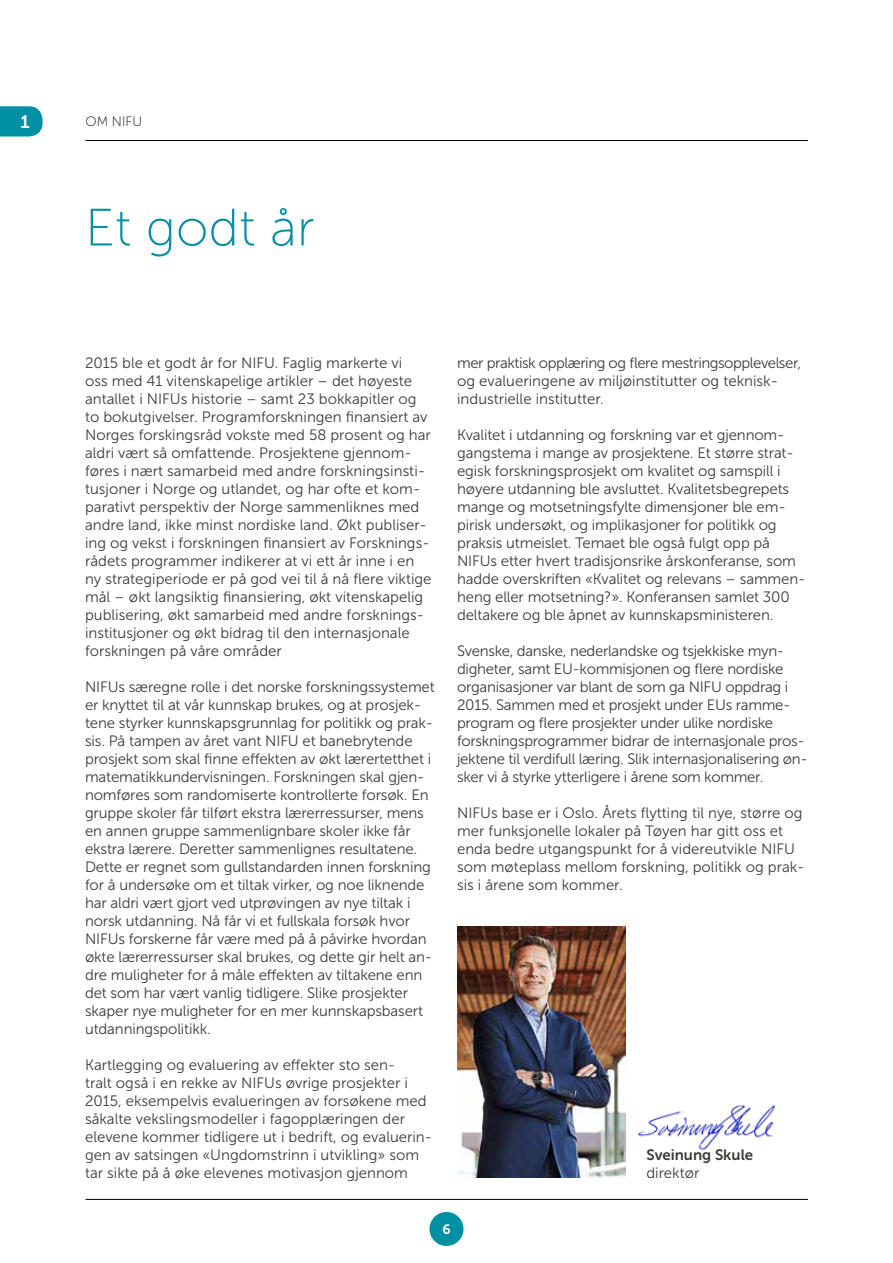
<style>
.page{position:relative;width:893px;height:1263px;background:#fff}
.page>*{position:absolute;margin:0;border:0;box-sizing:border-box;transform-origin:0 0}
.t1{font:52.5px "Museo Sans 100";color:#0090a4}
.t2{font:18px "Museo Sans 700";color:#fff}
.t3{font:15px/18px "Museo Sans 300";letter-spacing:-.01em;color:#3c3c3b}
.t4{font:15px "Museo Sans 700";color:#3c3c3b}
.t5{font:13.5px "Museo Sans 100";color:#000}
.t6{font:13.5px "Museo Sans 700";color:#fff}
</style>
<div class="page">
<div style="left:429px;top:1212px;width:34px;height:34px;background:#0090a4;border-radius:50%"></div>
<hr style="left:86px;top:140px;width:722px;height:1px;background:#000">
<hr style="left:86px;top:1199px;width:722px;height:1px;background:#000">
<svg style="left:0;top:106px;width:43px;height:30px"></svg>
<img style="left:637px;top:1104px;width:139px;height:48px">
<img style="left:457px;top:926px;width:168px;height:252px">
<p class="t2" style="left:20px;top:112px;width:11px">1</p>
<p class="t5" style="left:86px;top:115px;width:58px">OM NIFU</p>
<h1 class="t1" style="left:85px;top:200px;width:231px">Et godt år</h1>
<p class="t3" style="left:85px;top:354px;width:348px">2015 ble et godt år for NIFU. Faglig markerte vi<br>oss med 41 vitenskapelige artikler – det høyeste antallet i NIFUs historie – samt 23 bokkapitler og to bokutgivelser. Programforskningen finansiert av Norges forskingsråd vokste med 58 prosent og har aldri vært så omfattende. Prosjektene gjennom&shy;føres i nært samarbeid med andre forskningsinsti&shy;tusjoner i Norge og utlandet, og har ofte et kom&shy;parativt perspektiv der Norge sammenliknes med andre land, ikke minst nordiske land. Økt publiser&shy;ing og vekst i forskningen finansiert av Forsknings&shy;rådets programmer indikerer at vi ett år inne i en ny strategiperiode er på god vei til å nå flere viktige mål – økt langsiktig finansiering, økt vitenskapelig publisering, økt samarbeid med andre forsknings&shy;institusjoner og økt bidrag til den internasjonale forskningen på våre områder</p>
<p class="t3" style="left:85px;top:678px;width:351px">NIFUs særegne rolle i det norske forskningssystemet er knyttet til at vår kunnskap brukes, og at prosjek&shy;tene styrker kunnskapsgrunnlag for politikk og prak&shy;sis. På tampen av året vant NIFU et banebrytende prosjekt som skal finne effekten av økt lærertetthet i matematikkundervisningen. Forskningen skal gjen&shy;nomføres som randomiserte kontrollerte forsøk. En gruppe skoler får tilført ekstra lærerressurser, mens en annen gruppe sammenlignbare skoler ikke får ekstra lærere. Deretter sammenlignes resultatene.<br>Dette er regnet som gullstandarden innen forskning for å undersøke om et tiltak virker, og noe liknende har aldri vært gjort ved utprøvingen av nye tiltak i norsk utdanning. Nå får vi et fullskala forsøk hvor NIFUs forskerne får være med på å påvirke hvordan økte lærerressurser skal brukes, og dette gir helt an&shy;dre muligheter for å måle effekten av tiltakene enn det som har vært vanlig tidligere. Slike prosjekter skaper nye muligheter for en mer kunnskapsbasert utdanningspolitikk.</p>
<p class="t3" style="left:85px;top:1056px;width:349px">Kartlegging og evaluering av effekter sto sen-<br>tralt også i en rekke av NIFUs øvrige prosjekter i 2015, eksempelvis evalueringen av forsøkene med såkalte vekslingsmodeller i fagopplæringen der elevene kommer tidligere ut i bedrift, og evaluerin&shy;gen av satsingen «Ungdomstrinn i utvikling» som tar sikte på å øke elevenes motivasjon gjennom</p>
<p class="t3" style="left:457px;top:354px;width:345px">mer praktisk opplæring og flere mestringsopplevelser, og evalueringene av miljøinstitutter og teknisk&shy;industrielle institutter.</p>
<p class="t3" style="left:457px;top:426px;width:350px">Kvalitet i utdanning og forskning var et gjennom&shy;gangstema i mange av prosjektene. Et større strat&shy;egisk forskningsprosjekt om kvalitet og samspill i høyere utdanning ble avsluttet. Kvalitetsbegrepets mange og motsetningsfylte dimensjoner ble em&shy;pirisk undersøkt, og implikasjoner for politikk og praksis utmeislet. Temaet ble også fulgt opp på NIFUs etter hvert tradisjonsrike årskonferanse, som hadde overskriften «Kvalitet og relevans – sammen&shy;heng eller motsetning?». Konferansen samlet 300 deltakere og ble åpnet av kunnskapsministeren.</p>
<p class="t3" style="left:457px;top:642px;width:352px">Svenske, danske, nederlandske og tsjekkiske myn&shy;digheter, samt EU-kommisjonen og flere nordiske organisasjoner var blant de som ga NIFU oppdrag i 2015. Sammen med et prosjekt under EUs ramme&shy;program og flere prosjekter under ulike nordiske forskningsprogrammer bidrar de internasjonale pros&shy;jektene til verdifull læring. Slik internasjonalisering øn&shy;sker vi å styrke ytterligere i årene som kommer.</p>
<p class="t3" style="left:457px;top:804px;width:349px">NIFUs base er i Oslo. Årets flytting til nye, større og mer funksjonelle lokaler på Tøyen har gitt oss et enda bedre utgangspunkt for å videreutvikle NIFU som møteplass mellom forskning, politikk og prak&shy;sis i årene som kommer.</p>
<p class="t4" style="left:646px;top:1147px;width:108px">Sveinung Skule</p>
<p class="t3" style="left:646px;top:1164px;width:55px">direktør</p>
<p class="t6" style="left:442px;top:1221px;width:10px">6</p>
</div>
